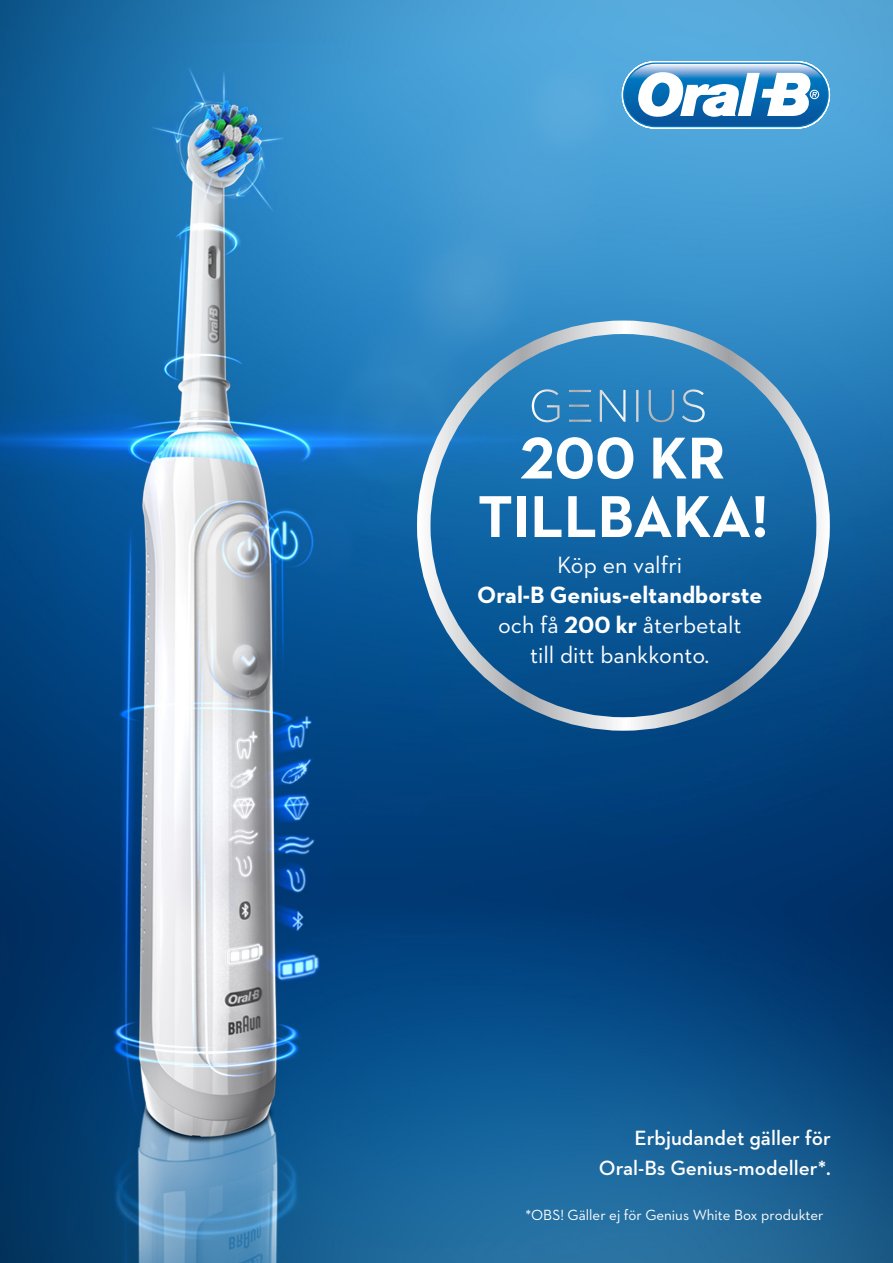
<style>
.page{position:relative;width:893px;height:1263px;background:#fff}
.page>*{position:absolute;margin:0;border:0;box-sizing:border-box;transform-origin:0 0}
.t1{font:700 60px/58.5px "Neutraface 2 Text";color:#fff;text-align:center}
.t2{font:24px/30px "Neutraface 2 Text";color:#fff;text-align:center}
.t3{font:600 21px/30px "Neutraface 2 Text";color:#fff;text-align:right}
.t4{font:15px "Neutraface 2 Text";color:#fff}
.s1{font-weight:700}
</style>
<div class="page">
<img style="left:0;top:0;width:893px;height:1263px">
<div style="left:340px;top:291px;width:553px;height:586px;background:#006fba;opacity:.35"></div>
<div style="left:417px;top:320px;width:413px;height:411px;border:14px solid #fff;border-radius:50%"></div>
<svg style="left:621px;top:60px;width:210px;height:70px"></svg>
<svg style="left:532px;top:389px;width:173px;height:33px;background:#408bbf"></svg>
<p class="t1" style="left:478px;top:428px;width:292px">200 KR<br>TILLBAKA!</p>
<p class="t2" style="left:477px;top:549px;width:287px">Köp en valfri<br><span class="s1">Oral-B Genius-eltandborste </span>och få <span class="s1">200 kr</span> återbetalt<br>till ditt bankkonto.</p>
<p class="t3" style="left:599px;top:1122px;width:234px">Erbjudandet gäller för<br>Oral-Bs Genius-modeller*.</p>
<p class="t4" style="left:525px;top:1206px;width:300px">*OBS! Gäller ej för Genius White Box produkter</p>
</div>
